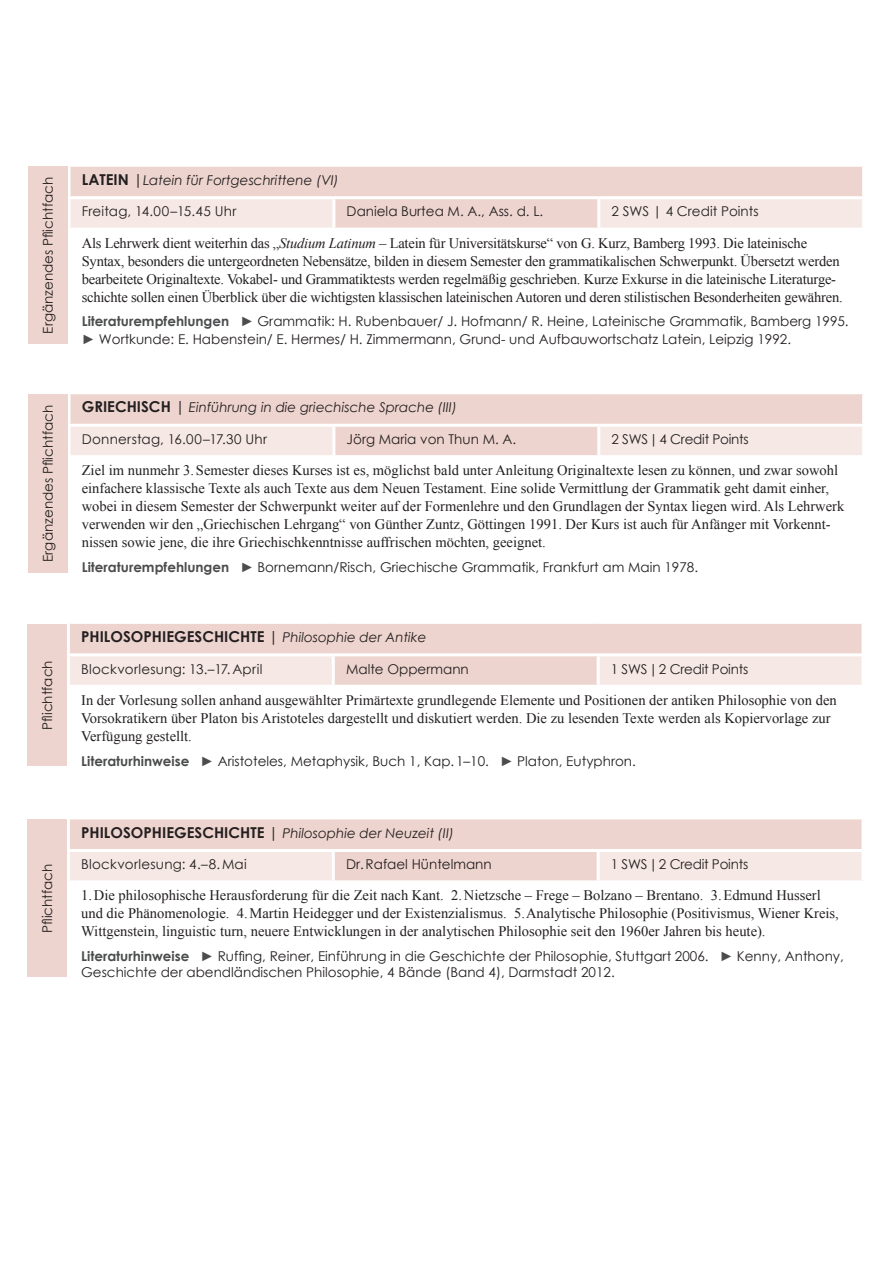
<style>
.page{position:relative;width:893px;height:1263px;background:#fff}
.page>*{position:absolute;margin:0;border:0;box-sizing:border-box;transform-origin:0 0}
.t1{font:700 15px "Century Gothic";color:#231f20}
.t2{font:14.55px/18px "Times New Roman";color:#231f20}
.t3{font:13.5px/17.4px "Century Gothic";color:#231f20}
.t4{font:italic 13.5px "Century Gothic";color:#231f20}
.t5{font:13.5px "Century Gothic";letter-spacing:-.02em;color:#231f20}
.t6{font:13.5px "Century Gothic";letter-spacing:.02em;color:#231f20}
.s1{font-weight:700;font-style:normal;font-size:15px}
.s2{font-style:normal;font-size:15px}
.s3{font-style:italic}
.s4{font-weight:700;color:#4b4c4d}
.s5{color:#4b4c4d}
.s6{font-weight:400}
.s7{font-weight:400;font-style:italic;font-size:13.5px}
</style>
<div class="page">
<div style="left:70px;top:167px;width:792px;height:29px;background:#eed4ce"></div>
<svg style="left:70px;top:199px;width:792px;height:29px;background:#f3e2de"></svg>
<hr style="left:332px;top:199px;width:3px;height:29px;background:#fff">
<hr style="left:597px;top:199px;width:3px;height:29px;background:#fff">
<div style="left:28px;top:167px;width:39px;height:177px;background:#eed4ce"></div>
<div style="left:70px;top:394px;width:792px;height:30px;background:#eed4ce"></div>
<svg style="left:70px;top:427px;width:792px;height:28px;background:#f3e2dd"></svg>
<hr style="left:332px;top:427px;width:3px;height:28px;background:#fff">
<hr style="left:597px;top:427px;width:3px;height:28px;background:#fff">
<div style="left:28px;top:394px;width:39px;height:178px;background:#eed4ce"></div>
<div style="left:70px;top:624px;width:791px;height:29px;background:#eed4ce"></div>
<svg style="left:70px;top:656px;width:791px;height:29px;background:#f3e2de"></svg>
<hr style="left:332px;top:656px;width:3px;height:29px;background:#fff">
<hr style="left:597px;top:656px;width:3px;height:29px;background:#fff">
<div style="left:27px;top:624px;width:40px;height:142px;background:#eed4ce"></div>
<div style="left:70px;top:819px;width:791px;height:30px;background:#eed4ce"></div>
<svg style="left:70px;top:852px;width:791px;height:28px;background:#f3e2dd"></svg>
<hr style="left:332px;top:852px;width:3px;height:28px;background:#fff">
<hr style="left:597px;top:852px;width:3px;height:28px;background:#fff">
<div style="left:27px;top:820px;width:40px;height:157px;background:#eed4ce"></div>
<p class="t3" style="left:39px;top:334px;width:158px;rotate:-90deg">Ergänzendes Pflichtfach</p>
<p class="t3" style="left:39px;top:562px;width:158px;rotate:-90deg">Ergänzendes Pflichtfach</p>
<p class="t3" style="left:38px;top:730px;width:71px;rotate:-90deg">Pflichtfach</p>
<p class="t3" style="left:38px;top:933px;width:71px;rotate:-90deg">Pflichtfach</p>
<p class="t4" style="left:82px;top:171px;width:259px"><span class="s1">LATEIN</span> <span class="s2">|</span>Latein für Fortgeschrittene (VI)</p>
<p class="t3" style="left:82px;top:203px;width:156px">Freitag, 14.00–15.45 Uhr</p>
<p class="t3" style="left:347px;top:203px;width:198px">Daniela Burtea M. A., Ass. d. L.</p>
<p class="t3" style="left:611px;top:203px;width:149px">2 SWS | 4 Credit Points</p>
<p class="t2" style="left:82px;top:233px;width:762px">Als Lehrwerk dient weiterhin das „<span class="s3">Studium Latinum</span> – Latein für Universitätskurse“ von G. Kurz, Bamberg 1993. Die lateinische Syntax, besonders die untergeordneten Nebensätze, bilden in diesem Semester den grammatikalischen Schwerpunkt. Übersetzt werden bearbeitete Originaltexte. Vokabel- und Grammatiktests werden regelmäßig geschrieben. Kurze Exkurse in die lateinische Literaturge&shy;schichte sollen einen Überblick über die wichtigsten klassischen lateinischen Autoren und deren stilistischen Besonderheiten gewähren.</p>
<p class="t3" style="left:82px;top:313px;width:768px"><span class="s4">Literaturempfehlungen</span> <span class="s5">►</span> Grammatik: H. Rubenbauer/ J. Hofmann/ R. Heine, Lateinische Grammatik, Bamberg 1995. <span class="s5">►</span> Wortkunde: E. Habenstein/ E. Hermes/ H. Zimmermann, Grund- und Aufbauwortschatz Latein, Leipzig 1992.</p>
<p class="t4" style="left:82px;top:398px;width:377px"><span class="s1">GRIECHISCH</span> <span class="s2">|</span> Einführung in die griechische Sprache (III)</p>
<p class="t6" style="left:82px;top:430px;width:187px">Donnerstag, 16.00–17.30 Uhr</p>
<p class="t3" style="left:347px;top:430px;width:171px">Jörg Maria von Thun M. A.</p>
<p class="t5" style="left:611px;top:430px;width:139px">2 SWS|4 Credit Points</p>
<p class="t2" style="left:82px;top:461px;width:764px">Ziel im nunmehr 3.Semester dieses Kurses ist es, möglichst bald unter Anleitung Originaltexte lesen zu können, und zwar sowohl einfachere klassische Texte als auch Texte aus dem Neuen Testament. Eine solide Vermittlung der Grammatik geht damit einher, wobei in diesem Semester der Schwerpunkt weiter auf der Formenlehre und den Grundlagen der Syntax liegen wird. Als Lehrwerk verwenden wir den „Griechischen Lehrgang“ von Günther Zuntz, Göttingen 1991. Der Kurs ist auch für Anfänger mit Vorkennt&shy;nissen sowie jene, die ihre Griechischkenntnisse auffrischen möchten, geeignet.</p>
<p class="t3" style="left:82px;top:558px;width:618px"><span class="s4">Literaturempfehlungen</span> <span class="s5">►</span> Bornemann/Risch, Griechische Grammatik, Frankfurt am Main 1978.</p>
<p class="t1" style="left:81px;top:625px;width:347px">PHILOSOPHIEGESCHICHTE <span class="s6">|</span> <span class="s7">Philosophie der Antike</span></p>
<p class="t3" style="left:81px;top:660px;width:183px">Blockvorlesung: 13.–17.April</p>
<p class="t3" style="left:346px;top:660px;width:124px">Malte Oppermann</p>
<p class="t5" style="left:611px;top:659px;width:139px">1 SWS|2 Credit Points</p>
<p class="t2" style="left:81px;top:690px;width:757px">In der Vorlesung sollen anhand ausgewählter Primärtexte grundlegende Elemente und Positionen der antiken Philosophie von den<br>Vorsokratikern über Platon bis Aristoteles dargestellt und diskutiert werden. Die zu lesenden Texte werden als Kopiervorlage zur<br>Verfügung gestellt.</p>
<p class="t3" style="left:81px;top:752px;width:556px"><span class="s4">Literaturhinweise</span> <span class="s5">►</span> Aristoteles, Metaphysik, Buch 1, Kap.1–10. <span class="s5">►</span> Platon, Eutyphron.</p>
<p class="t4" style="left:81px;top:823px;width:374px"><span class="s1">PHILOSOPHIEGESCHICHTE</span> <span class="s2">|</span> Philosophie der Neuzeit (II)</p>
<p class="t3" style="left:81px;top:855px;width:167px">Blockvorlesung: 4.–8.Mai</p>
<p class="t3" style="left:346px;top:855px;width:147px">Dr.Rafael Hüntelmann</p>
<p class="t5" style="left:611px;top:855px;width:139px">1 SWS|2 Credit Points</p>
<p class="t2" style="left:81px;top:886px;width:759px">1.Die philosophische Herausforderung für die Zeit nach Kant. 2.Nietzsche – Frege – Bolzano – Brentano. 3.Edmund Husserl und die Phänomenologie. 4.Martin Heidegger und der Existenzialismus. 5.Analytische Philosophie (Positivismus, Wiener Kreis,<br>Wittgenstein, linguistic turn, neuere Entwicklungen in der analytischen Philosophie seit den 1960er Jahren bis heute).</p>
<p class="t3" style="left:81px;top:948px;width:764px;line-height:16.2px"><span class="s4">Literaturhinweise</span> <span class="s5">►</span> Ruffing, Reiner, Einführung in die Geschichte der Philosophie, Stuttgart 2006. <span class="s5">►</span> Kenny, Anthony,<br>Geschichte der abendländischen Philosophie, 4 Bände (Band 4), Darmstadt 2012.</p>
</div>
